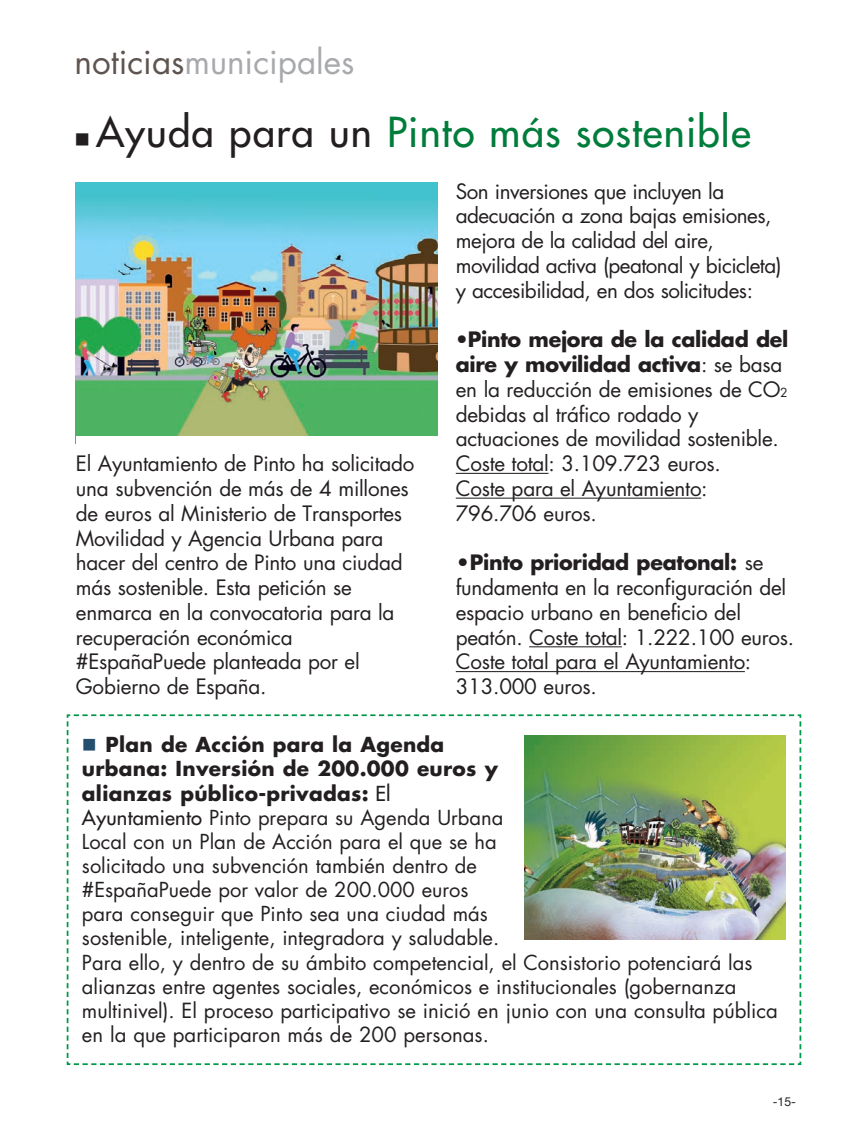
<style>
.page{position:relative;width:844px;height:1141px;background:#fff}
.page>*{position:absolute;margin:0;border:0;box-sizing:border-box;transform-origin:0 0}
.t1{font:500 40.25px "Futura Std";letter-spacing:.03em;color:#007c3b}
.t2{font:33.25px "Futura Std";color:#a8a9ad}
.t3{font:20.65px/24.8px "Futura Std";letter-spacing:-.01em;color:#231f20}
.t4{font:20.3px/24.3px "Futura Std";color:#231f20}
.t5{font:20.12px/24.2px "Futura Std";color:#231f20}
.t6{font:12.25px "Helvetica Neue";color:#231f20}
.s1{color:#5e5450}
.s2{color:#231f20}
.s3{font-weight:700}
.s4{font-size:12.25px}
.s5{color:#234e6e}
.s6{font-weight:500}
.s7{font-size:20.12px}
</style>
<div class="page">
<hr style="left:455px;top:473px;width:93px;height:1px;background:#231f20">
<hr style="left:455px;top:498px;width:246px;height:1px;background:#231f20">
<hr style="left:529px;top:646px;width:92px;height:1px;background:#231f20">
<hr style="left:455px;top:671px;width:289px;height:1px;background:#231f20">
<svg style="left:66px;top:714px;width:735px;height:352px"></svg>
<img style="left:525px;top:735px;width:259px;height:205px">
<img style="left:76px;top:182px;width:361px;height:254px">
<h2 class="t2" style="left:74px;top:47px;width:281px"><span class="s1">noticias</span>municipales</h2>
<h1 class="t1" style="left:74px;top:112px;width:677px"><span class="s2">■ Ayuda para un</span> Pinto más sostenible</h1>
<p class="t3" style="left:76px;top:453px;width:340px">El Ayuntamiento de Pinto ha solicitado una subvención de más de 4 millones de euros al Ministerio de Transportes<br>Movilidad y Agencia Urbana para hacer del centro de Pinto una ciudad más sostenible. Esta petición se enmarca en la convocatoria para la recuperación económica #EspañaPuede planteada por el<br>Gobierno de España.</p>
<p class="t3" style="left:455px;top:180px;width:327px">Son inversiones que incluyen la adecuación a zona bajas emisiones, mejora de la calidad del aire, movilidad activa (peatonal y bicicleta) y accesibilidad, en dos solicitudes:</p>
<p class="t3" style="left:455px;top:329px;width:334px">•<span class="s3">Pinto mejora de la calidad del aire y movilidad activa</span>: se basa en la reducción de emisiones de CO<span class="s4">2 </span>debidas al tráfico rodado y actuaciones de movilidad sostenible.<br>Coste total: 3.109.723 euros.<br>Coste para el Ayuntamiento:<br>796.706 euros.</p>
<p class="t3" style="left:455px;top:552px;width:340px"><span class="s3">•Pinto prioridad peatonal:</span> se fundamenta en la reconfiguración del espacio urbano en beneficio del peatón. Coste total: 1.222.100 euros.<br>Coste total para el Ayuntamiento:<br>313.000 euros.</p>
<p class="t5" style="left:82px;top:734px;width:671px"><span class="s5">■</span> <span class="s3">Plan de Acción para la Agenda<br>urbana: Inversión de 200.000 euros y<br>alianzas público-privadas:</span> <span class="s6">El<br>Ayuntamiento</span> Pinto prepara su Agenda Urbana<br>Local con un Plan de Acción para el que se ha<br>solicitado una subvención también dentro de<br>#EspañaPuede por valor de 200.000 euros<br>para conseguir que Pinto sea una ciudad más<br>sostenible, inteligente, integradora y saludable.<br>Para ello, y dentro de su ámbito competencial, el Consistorio potenciará las alianzas entre agentes sociales, económicos e institucionales (gobernanza</p>
<p class="t4" style="left:82px;top:1000px;width:697px"><span class="s7">multinivel)</span>. El proceso participativo se inició en junio con una consulta pública en la que participaron más de 200 personas.</p>
<p class="t6" style="left:772px;top:1092px;width:25px">-15-</p>
</div>
